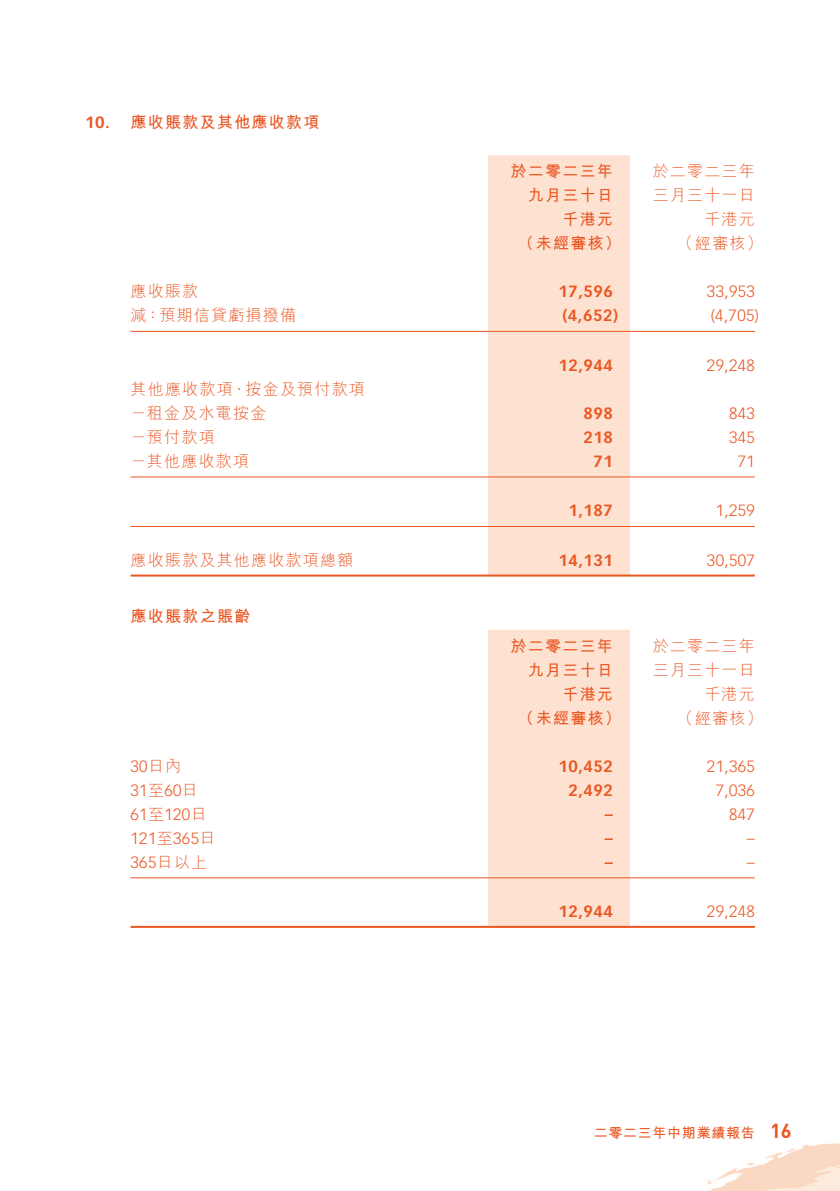
<style>
.page{position:relative;width:840px;height:1191px;background:#fff}
.page>*{position:absolute;margin:0;border:0;box-sizing:border-box;transform-origin:0 0}
.t1{font:700 20px "DIN";color:#eb5723}
.t2{font:300 16px/24px "M Hei HK";letter-spacing:.075em;color:#eb5723;text-align:right}
.t3{font:300 16px "Vectora LT Std";letter-spacing:.025em;color:#eb5723}
.t4{font:700 16px "Vectora LT Std";letter-spacing:.03em;color:#eb5723}
.t5{font:700 16px/24px "M Hei HK";letter-spacing:.08em;color:#eb5723;text-align:right}
.t6{font:700 14px "M Hei HK";letter-spacing:.05em;color:#eb5723}
.s1{font-family:"M Hei HK"}
</style>
<div class="page">
<img style="left:130px;top:155px;width:709px;height:1036px">
<div style="left:488px;top:155px;width:141px;height:419px;background:#fde2d1"></div>
<hr style="left:130px;top:331px;width:358px;height:1px;background:#eb5723">
<hr style="left:488px;top:331px;width:141px;height:1px;background:#eb5723">
<hr style="left:629px;top:331px;width:125px;height:1px;background:#eb5723">
<hr style="left:130px;top:476px;width:358px;height:1px;background:#eb5723">
<hr style="left:488px;top:476px;width:141px;height:1px;background:#eb5723">
<hr style="left:629px;top:476px;width:125px;height:1px;background:#eb5723">
<hr style="left:130px;top:526px;width:358px;height:1px;background:#eb5723">
<hr style="left:488px;top:526px;width:141px;height:1px;background:#eb5723">
<hr style="left:629px;top:526px;width:125px;height:1px;background:#eb5723">
<hr style="left:130px;top:574px;width:358px;height:2px;background:#eb5723">
<hr style="left:488px;top:574px;width:141px;height:2px;background:#eb5723">
<hr style="left:629px;top:574px;width:125px;height:2px;background:#eb5723">
<div style="left:488px;top:629px;width:141px;height:297px;background:#fde2d1"></div>
<hr style="left:130px;top:877px;width:358px;height:1px;background:#eb5723">
<hr style="left:488px;top:877px;width:141px;height:1px;background:#eb5723">
<hr style="left:629px;top:877px;width:125px;height:1px;background:#eb5723">
<hr style="left:130px;top:926px;width:358px;height:2px;background:#eb5723">
<hr style="left:488px;top:926px;width:141px;height:2px;background:#eb5723">
<hr style="left:629px;top:926px;width:125px;height:2px;background:#eb5723">
<p class="t4" style="left:85px;top:112px;width:26px">10.</p>
<p class="t5" style="left:130px;top:108px;width:190px">應收賬款及其他應收款項</p>
<p class="t2" style="left:130px;top:279px;width:69px">應收賬款</p>
<p class="t2" style="left:130px;top:303px;width:167px">減：預期信貸虧損撥備</p>
<p class="t2" style="left:130px;top:377px;width:236px">其他應收款項、按金及預付款項</p>
<p class="t2" style="left:130px;top:401px;width:137px">－租金及水電按金</p>
<p class="t2" style="left:130px;top:425px;width:86px">－預付款項</p>
<p class="t2" style="left:130px;top:449px;width:120px">－其他應收款項</p>
<p class="t2" style="left:130px;top:548px;width:224px">應收賬款及其他應收款項總額</p>
<p class="t5" style="left:130px;top:603px;width:121px">應收賬款之賬齡</p>
<p class="t3" style="left:130px;top:757px;width:52px">30<span class="s1">日內</span></p>
<p class="t3" style="left:130px;top:781px;width:69px">31<span class="s1">至</span>60<span class="s1">日</span></p>
<p class="t3" style="left:130px;top:805px;width:78px">61<span class="s1">至</span>120<span class="s1">日</span></p>
<p class="t3" style="left:130px;top:829px;width:86px">121<span class="s1">至</span>365<span class="s1">日</span></p>
<p class="t3" style="left:130px;top:853px;width:78px">365<span class="s1">日以上</span></p>
<p class="t5" style="left:510px;top:158px;width:104px">於二零二三年九月三十日</p>
<p class="t2" style="left:652px;top:159px;width:104px">於二零二三年三月三十一日千港元</p>
<p class="t5" style="left:562px;top:206px;width:52px">千港元</p>
<p class="t5" style="left:517px;top:230px;width:105px">（未經審核）</p>
<p class="t2" style="left:676px;top:231px;width:87px">（經審核(</p>
<p class="t4" style="left:558px;top:282px;width:56px">17,596</p>
<p class="t3" style="left:706px;top:282px;width:49px">33,953</p>
<p class="t4" style="left:562px;top:306px;width:57px">)4,652(</p>
<p class="t3" style="left:710px;top:306px;width:50px">)4,705(</p>
<p class="t4" style="left:558px;top:355px;width:56px">12,944</p>
<p class="t3" style="left:706px;top:356px;width:49px">29,248</p>
<p class="t4" style="left:583px;top:403px;width:31px">898</p>
<p class="t3" style="left:728px;top:404px;width:27px">843</p>
<p class="t4" style="left:583px;top:427px;width:31px">218</p>
<p class="t3" style="left:728px;top:428px;width:27px">345</p>
<p class="t4" style="left:593px;top:451px;width:21px">71</p>
<p class="t3" style="left:737px;top:452px;width:19px">71</p>
<p class="t4" style="left:568px;top:501px;width:46px">1,187</p>
<p class="t3" style="left:715px;top:501px;width:41px">1,259</p>
<p class="t4" style="left:558px;top:550px;width:56px">14,131</p>
<p class="t3" style="left:706px;top:551px;width:49px">30,507</p>
<p class="t5" style="left:510px;top:632px;width:104px">於二零二三年九月三十日</p>
<p class="t2" style="left:652px;top:633px;width:104px">於二零二三年三月三十一日千港元</p>
<p class="t5" style="left:562px;top:680px;width:52px">千港元</p>
<p class="t5" style="left:517px;top:704px;width:105px">（未經審核）</p>
<p class="t2" style="left:676px;top:705px;width:87px">（經審核(</p>
<p class="t4" style="left:558px;top:756px;width:56px">10,452</p>
<p class="t3" style="left:706px;top:757px;width:49px">21,365</p>
<p class="t4" style="left:568px;top:780px;width:46px">2,492</p>
<p class="t3" style="left:715px;top:781px;width:41px">7,036</p>
<p class="t4" style="left:604px;top:804px;width:9px">–</p>
<p class="t3" style="left:728px;top:805px;width:27px">847</p>
<p class="t4" style="left:604px;top:828px;width:9px">–</p>
<p class="t3" style="left:746px;top:829px;width:9px">–</p>
<p class="t4" style="left:604px;top:852px;width:9px">–</p>
<p class="t3" style="left:746px;top:853px;width:9px">–</p>
<p class="t4" style="left:558px;top:902px;width:56px">12,944</p>
<p class="t3" style="left:706px;top:902px;width:49px">29,248</p>
<p class="t6" style="left:593px;top:1122px;width:162px">二零二三年中期業績報告</p>
<p class="t1" style="left:769px;top:1117px;width:23px">16</p>
</div>
